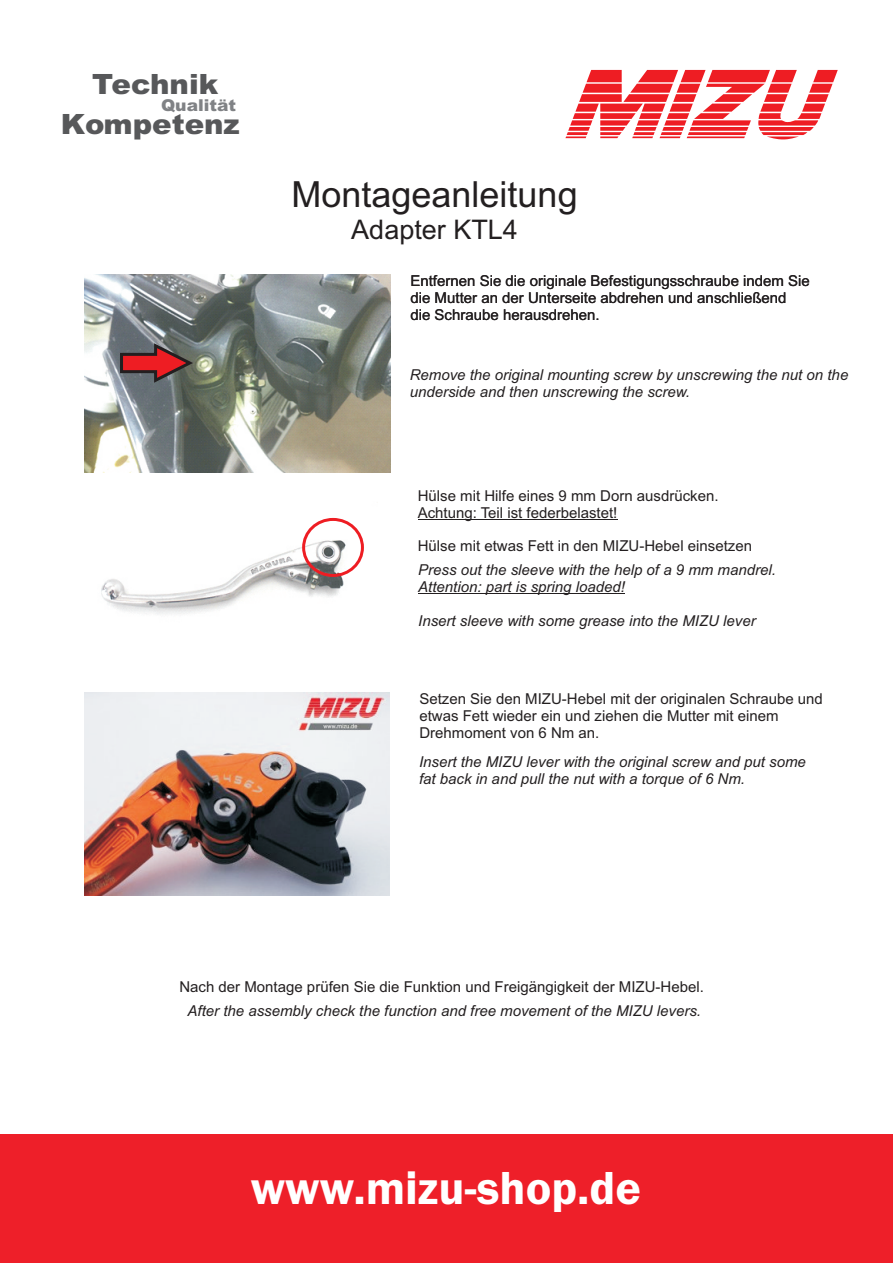
<style>
.page{position:relative;width:893px;height:1263px;background:#fff}
.page>*{position:absolute;margin:0;border:0;box-sizing:border-box;transform-origin:0 0}
.t1{font:600 48px "Franklin Gothic";color:#fff}
.t2{font:36px "Arial";color:#231f20}
.t3{font:900 27.9px "Arial";color:#57585a;scale:1.05 1}
.t4{font:27px "Arial";color:#231f20}
.t5{font:900 16.35px "Arial";color:#808285;scale:1.05 1}
.t6{font:15px/16.8px "Arial";color:#231f20}
.t7{font:italic 15px/16.8px "Arial";color:#231f20}
</style>
<div class="page">
<svg style="left:565px;top:70px;width:273px;height:69px"></svg>
<div style="left:0;top:1134px;width:893px;height:129px;background:#ee1f29"></div>
<img style="left:85px;top:274px;width:305px;height:198px">
<img style="left:101px;top:517px;width:263px;height:98px">
<img style="left:84px;top:693px;width:305px;height:203px">
<hr style="left:418px;top:519px;width:199px;height:1px;background:#231f20">
<hr style="left:418px;top:594px;width:207px;height:1px;background:#231f20">
<svg style="left:119px;top:341px;width:77px;height:44px;background:#814d4e"></svg>
<div style="left:302px;top:518px;width:62px;height:59px;border:3px solid #ee1d23;border-radius:50%"></div>
<h3 class="t3" style="left:92px;top:74px;width:122px">Technik</h3>
<p class="t5" style="left:161px;top:99px;width:73px">Qualität</p>
<h3 class="t3" style="left:61px;top:114px;width:172px">Kompetenz</h3>
<h2 class="t2" style="left:291px;top:181px;width:288px">Montageanleitung</h2>
<h3 class="t4" style="left:351px;top:220px;width:168px">Adapter KTL4</h3>
<p class="t6" style="left:410px;top:274px;width:401px">Entfernen Sie die originale Befestigungsschraube indem Sie die Mutter an der Unterseite abdrehen und anschließend die Schraube herausdrehen.</p>
<p class="t7" style="left:410px;top:368px;width:440px">Remove the original mounting screw by unscrewing the nut on the underside and then unscrewing the screw.</p>
<p class="t6" style="left:418px;top:489px;width:302px">Hülse mit Hilfe eines 9 mm Dorn ausdrücken.<br>Achtung: Teil ist federbelastet!</p>
<p class="t6" style="left:418px;top:539px;width:336px">Hülse mit etwas Fett in den MIZU-Hebel einsetzen</p>
<p class="t7" style="left:418px;top:563px;width:359px">Press out the sleeve with the help of a 9 mm mandrel.<br>Attention: part is spring loaded!</p>
<p class="t7" style="left:418px;top:613px;width:339px">Insert sleeve with some grease into the MIZU lever</p>
<p class="t6" style="left:419px;top:692px;width:405px">Setzen Sie den MIZU-Hebel mit der originalen Schraube und etwas Fett wieder ein und ziehen die Mutter mit einem<br>Drehmoment von 6 Nm an.</p>
<p class="t7" style="left:419px;top:755px;width:388px">Insert the MIZU lever with the original screw and put some fat back in and pull the nut with a torque of 6 Nm.</p>
<p class="t6" style="left:179px;top:980px;width:526px">Nach der Montage prüfen Sie die Funktion und Freigängigkeit der MIZU-Hebel.</p>
<p class="t7" style="left:188px;top:1004px;width:515px">After the assembly check the function and free movement of the MIZU levers.</p>
<h1 class="t1" style="left:251px;top:1170px;width:392px">www.mizu-shop.de</h1>
</div>
